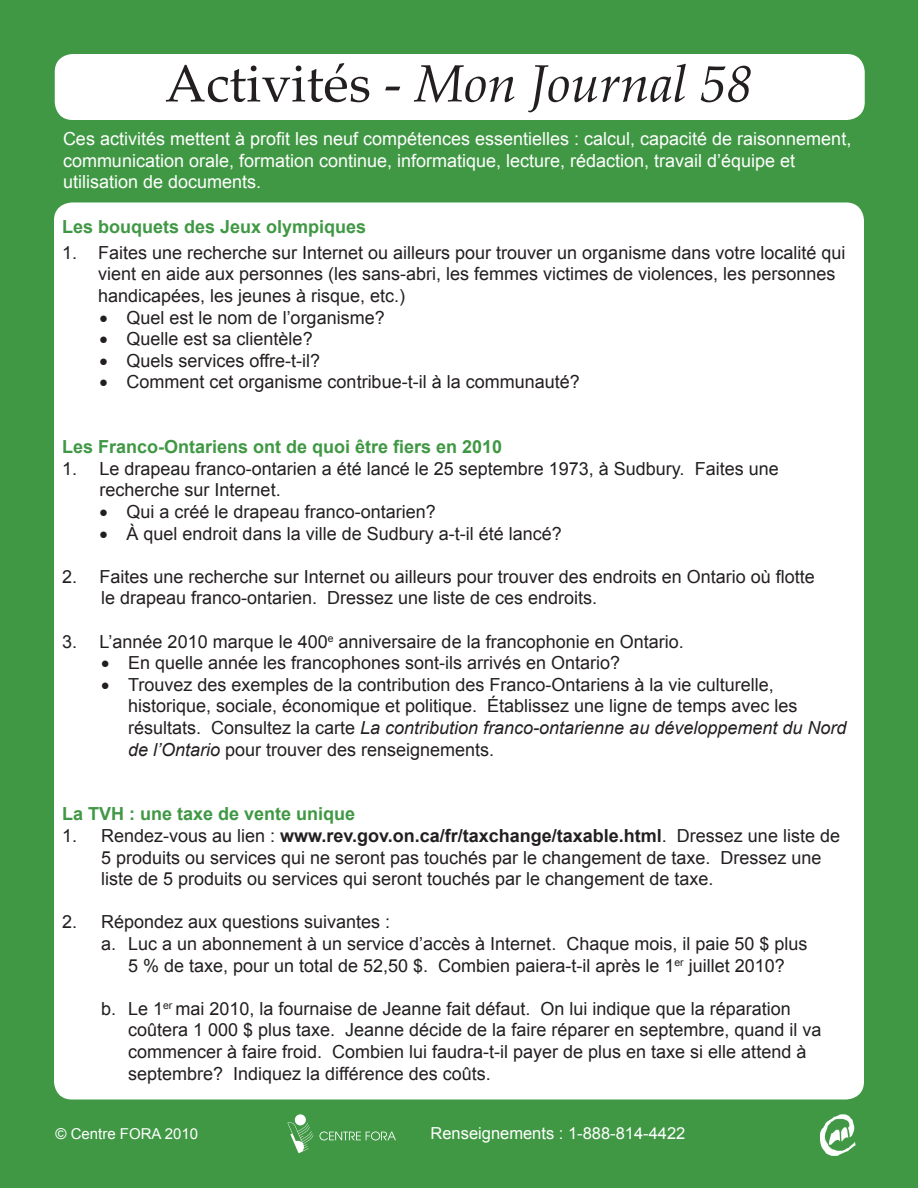
<style>
.page{position:relative;width:918px;height:1188px;background:#409844}
.page>*{position:absolute;margin:0;border:0;box-sizing:border-box;transform-origin:0 0}
.t1{font:italic 52.5px "Palatino Linotype";color:#231f20}
.t2{font:18px/21.6px "Arial";color:#231f20}
.t3{font:18px/21.6px "Arial";color:#fff}
.Titre_3{font:700 18px "Arial";color:#409844}
.t4{font:16.5px "Arial";color:#fff}
.t5{font:15px "Arial";color:#fff}
.s1{font-style:normal}
.s2{font-style:italic}
.s3{font-weight:700}
</style>
<div class="page">
<div style="left:54px;top:202px;width:810px;height:898px;background:#fff;border-radius:18px"></div>
<div style="left:55px;top:54px;width:810px;height:66px;background:#fff;border-radius:18px"></div>
<img style="left:820px;top:1114px;width:36px;height:42px">
<svg style="left:319px;top:1131px;width:77px;height:9px"></svg>
<div style="left:295px;top:1114px;width:11px;height:11px;background:#fff;border-radius:50%"></div>
<svg style="left:287px;top:1122px;width:26px;height:31px"></svg>
<p class="t1" style="left:165px;top:46px;width:590px"><span class="s1">Activités -</span> Mon Journal 58</p>
<p class="t3" style="left:63px;top:128px;width:790px">Ces activités mettent à profit les neuf compétences essentielles : calcul, capacité de raisonnement, communication orale, formation continue, informatique, lecture, rédaction, travail d’équipe et</p>
<p class="t3" style="left:63px;top:171px;width:200px">utilisation de documents.</p>
<p class="Titre_3" style="left:62px;top:214px;width:306px">Les bouquets des Jeux olympiques</p>
<p class="t2" style="left:98px;top:242px;width:749px;text-indent:-36px">1. Faites une recherche sur Internet ou ailleurs pour trouver un organisme dans votre localité qui vient en aide aux personnes (les sans-abri, les femmes victimes de violences, les personnes handicapées, les jeunes à risque, etc.)</p>
<p class="t2" style="left:100px;top:307px;width:287px">• Quel est le nom de l’organisme?</p>
<p class="t2" style="left:100px;top:328px;width:215px">• Quelle est sa clientèle?</p>
<p class="t2" style="left:100px;top:350px;width:222px">• Quels services offre-t-il?</p>
<p class="t2" style="left:100px;top:372px;width:482px">• Comment cet organisme contribue-t-il à la communauté?</p>
<p class="Titre_3" style="left:62px;top:435px;width:442px">Les Franco-Ontariens ont de quoi être fiers en 2010</p>
<p class="t2" style="left:100px;top:458px;width:681px;text-indent:-38px">1. Le drapeau franco-ontarien a été lancé le 25 septembre 1973, à Sudbury. Faites une recherche sur Internet.</p>
<p class="t2" style="left:100px;top:501px;width:338px">• Qui a créé le drapeau franco-ontarien?</p>
<p class="t2" style="left:100px;top:523px;width:464px">• À quel endroit dans la ville de Sudbury a-t-il été lancé?</p>
<p class="t2" style="left:62px;top:566px;width:754px">2. Faites une recherche sur Internet ou ailleurs pour trouver des endroits en Ontario où flotte</p>
<p class="t2" style="left:101px;top:588px;width:498px">le drapeau franco-ontarien. Dressez une liste de ces endroits.</p>
<p class="t2" style="left:62px;top:631px;width:623px">3. L’année 2010 marque le 400<sup>e</sup> anniversaire de la francophonie en Ontario.</p>
<p class="t2" style="left:101px;top:652px;width:521px">• En quelle année les francophones sont-ils arrivés en Ontario?</p>
<p class="t2" style="left:128px;top:674px;width:720px;text-indent:-27px">• Trouvez des exemples de la contribution des Franco-Ontariens à la vie culturelle, historique, sociale, économique et politique. Établissez une ligne de temps avec les résultats. Consultez la carte <span class="s2">La contribution franco-ontarienne au développement du Nord de l’Ontario</span> pour trouver des renseignements.</p>
<p class="Titre_3" style="left:62px;top:802px;width:295px">La TVH : une taxe de vente unique</p>
<p class="t2" style="left:101px;top:825px;width:740px;text-indent:-39px">1. Rendez-vous au lien : <span class="s3">www.rev.gov.on.ca/fr/taxchange/taxable.html</span>. Dressez une liste de<br>5 produits ou services qui ne seront pas touchés par le changement de taxe. Dressez une liste de 5 produits ou services qui seront touchés par le changement de taxe.</p>
<p class="t2" style="left:62px;top:912px;width:330px">2. Répondez aux questions suivantes :</p>
<p class="t2" style="left:101px;top:933px;width:708px;text-align:center">a. Luc a un abonnement à un service d’accès à Internet. Chaque mois, il paie 50 $ plus<br>5 % de taxe, pour un total de 52,50 $. Combien paiera-t-il après le 1<sup>er</sup> juillet 2010?</p>
<p class="t2" style="left:128px;top:998px;width:695px;text-indent:-27px">b. Le 1<sup>er</sup> mai 2010, la fournaise de Jeanne fait défaut. On lui indique que la réparation coûtera 1 000 $ plus taxe. Jeanne décide de la faire réparer en septembre, quand il va commencer à faire froid. Combien lui faudra-t-il payer de plus en taxe si elle attend à septembre? Indiquez la différence des coûts.</p>
<p class="t5" style="left:56px;top:1124px;width:144px">© Centre FORA 2010</p>
<p class="t4" style="left:430px;top:1122px;width:256px">Renseignements : 1-888-814-4422</p>
</div>
